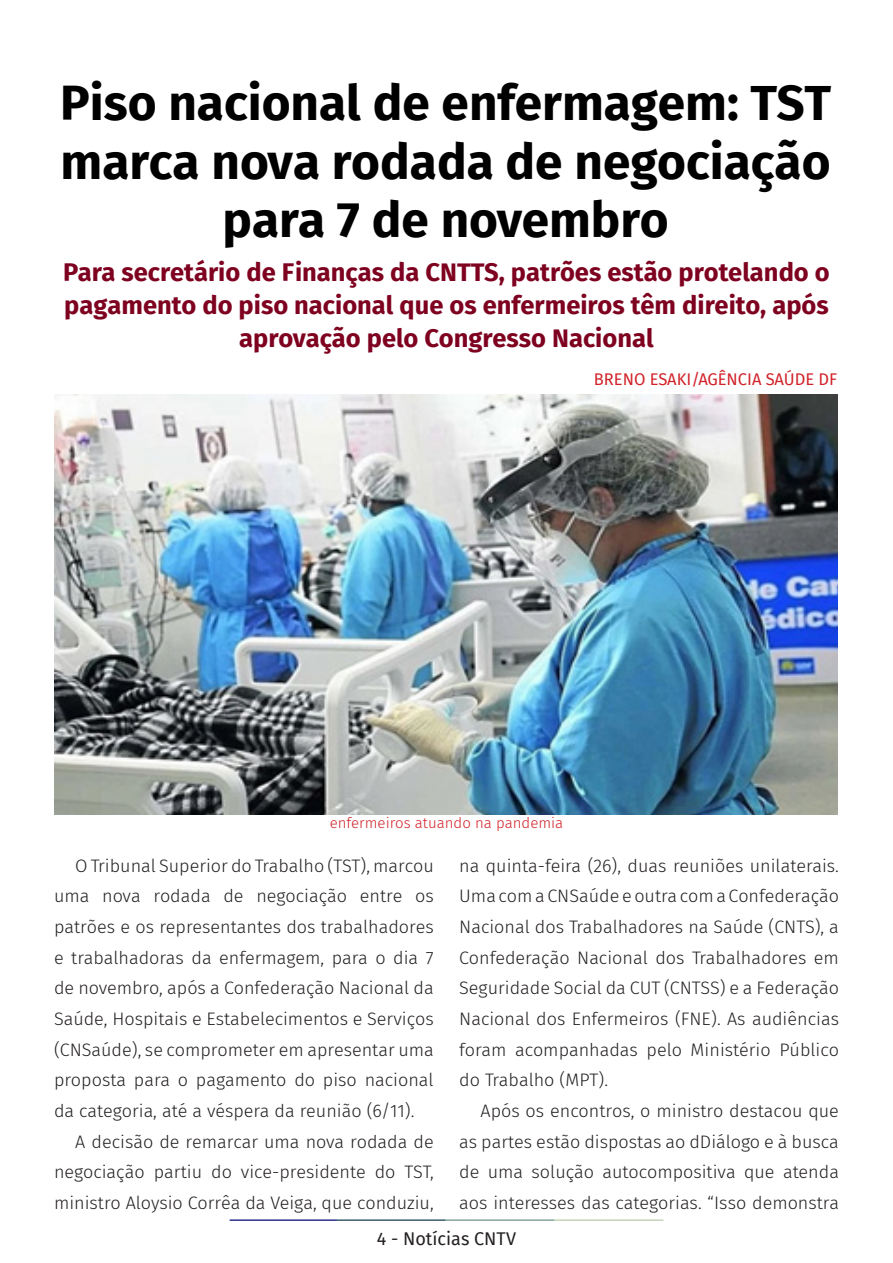
<style>
.page{position:relative;width:893px;height:1263px;background:#fff}
.page>*{position:absolute;margin:0;border:0;box-sizing:border-box;transform-origin:0 0}
.t1{font:700 49.5px/58.5px "Fira Sans";color:#000001;text-align:center}
.t2{font:700 25.5px/33px "Fira Sans";color:#7e0220;text-align:center}
.t3{font:300 18px/30.6px "Fira Sans";color:#231f20;text-align:justify}
.t4{font:18px "Fira Sans";color:#231f20}
.t5{font:16.5px "Fira Sans";color:#d1232a}
.t6{font:300 15px "Fira Sans";color:#d1232a}
</style>
<div class="page">
<hr style="left:230px;top:1219px;width:107px;height:2px;background:#2f3088">
<hr style="left:337px;top:1219px;width:109px;height:2px;background:#3a5f6d">
<hr style="left:446px;top:1219px;width:109px;height:2px;background:#87a59a">
<hr style="left:555px;top:1219px;width:108px;height:2px;background:#c6d5b7">
<img style="left:54px;top:395px;width:783px;height:419px">
<p class="t1" style="left:60px;top:70px;width:772px">Piso nacional de enfermagem: TST marca nova rodada de negociação para 7 de novembro</p>
<p class="t2" style="left:63px;top:254px;width:768px">Para secretário de Finanças da CNTTS, patrões estão protelando o pagamento do piso nacional que os enfermeiros têm direito, após aprovação pelo Congresso Nacional</p>
<p class="t5" style="left:594px;top:366px;width:245px">BRENO ESAKI/AGÊNCIA SAÚDE DF</p>
<p class="t6" style="left:330px;top:812px;width:235px">enfermeiros atuando na pandemia</p>
<p class="t3" style="left:54px;top:850px;width:381px;text-indent:21px">O Tribunal Superior do Trabalho (TST), marcou uma nova rodada de negociação entre os patrões e os representantes dos trabalhadores e trabalhadoras da enfermagem, para o dia 7 de novembro, após a Confederação Nacional da Saúde, Hospitais e Estabelecimentos e Serviços (CNSaúde), se comprometer em apresentar uma proposta para o pagamento do piso nacional da categoria, até a véspera da reunião (6/11).</p>
<p class="t3" style="left:54px;top:1126px;width:381px;text-indent:21px">A decisão de remarcar uma nova rodada de negociação partiu do vice-presidente do TST, ministro Aloysio Corrêa da Veiga, que conduziu,</p>
<p class="t3" style="left:459px;top:850px;width:381px">na quinta-feira (26), duas reuniões unilaterais.<br>Uma com a CNSaúde e outra com a Confederação Nacional dos Trabalhadores na Saúde (CNTS), a Confederação Nacional dos Trabalhadores em Seguridade Social da CUT (CNTSS) e a Federação Nacional dos Enfermeiros (FNE). As audiências foram acompanhadas pelo Ministério Público do Trabalho (MPT).</p>
<p class="t3" style="left:459px;top:1095px;width:381px;text-indent:21px">Após os encontros, o ministro destacou que as partes estão dispostas ao dDiálogo e à busca de uma solução autocompositiva que atenda aos interesses das categorias. “Isso demonstra</p>
<p class="t4" style="left:377px;top:1225px;width:141px">4 - Notícias CNTV</p>
</div>
